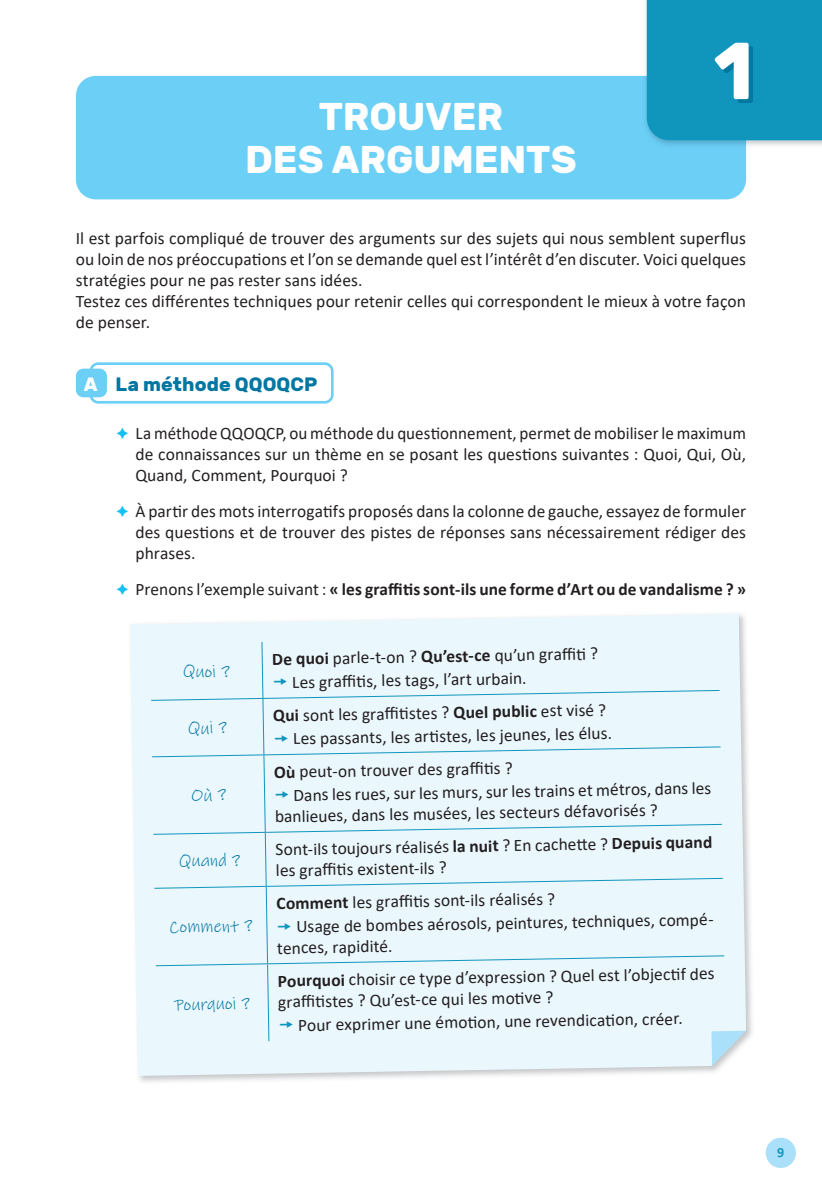
<style>
.page{position:relative;width:822px;height:1194px;background:#fff}
.page>*{position:absolute;margin:0;border:0;box-sizing:border-box;transform-origin:0 0}
.t1{font:700 80.5px "Rubik";color:#fff}
.t2{font:700 38.5px/43.8px "Rubik";letter-spacing:-.005em;color:#fff;text-align:center}
.t3{font:700 19.25px "Rubik";letter-spacing:.005em;color:#0076a3}
.t4{font:17.5px/21px "Calibri";color:#231f20}
.t5{font:700 17.5px "Calibri";letter-spacing:.005em;color:#231f20}
.t6{font:17.5px "Ink Free";color:#0076a3}
.t7{font:700 14px "Calibri";color:#1095bd}
.s1{color:#fff}
.s2{font-weight:400}
.s3{font-weight:700}
</style>
<div class="page">
<div style="left:765px;top:1137px;width:30px;height:30px;background:#aae0f9;border-radius:50%"></div>
<div style="left:76px;top:76px;width:670px;height:123px;background:#6bcff6;border-radius:20px"></div>
<div style="left:76px;top:368px;width:31px;height:29px;background:#6bcff6;border-radius:7px"></div>
<div style="left:89px;top:362px;width:244px;height:41px;border:3px solid #6bcff6;border-radius:7px"></div>
<img style="left:138px;top:700px;width:614px;height:382px">
<svg style="left:130px;top:613px;width:616px;height:462px;fill:#eaf7fd"></svg>
<img style="left:643px;top:0;width:178px;height:148px">
<img style="left:643px;top:76px;width:103px;height:72px">
<div style="left:646px;top:0;width:176px;height:140px;background:#1095bd"></div>
<div style="left:150px;top:641px;width:596px;height:424px;background:#eaf7fd"></div>
<h2 class="t2" style="left:245px;top:95px;width:333px">TROUVER<br>DES ARGUMENTS</h2>
<h1 class="t1" style="left:713px;top:24px;width:42px">1</h1>
<p class="t4" style="left:76px;top:227px;width:671px">Il est parfois compliqué de trouver des arguments sur des sujets qui nous semblent superflus ou loin de nos préoccupations et l’on se demande quel est l’intérêt d’en discuter. Voici quelques stratégies pour ne pas rester sans idées.<br>Testez ces différentes techniques pour retenir celles qui correspondent le mieux à votre façon de penser.</p>
<p class="t3" style="left:84px;top:372px;width:235px"><span class="s1">A</span> La méthode qqOqCP</p>
<p class="t4" style="left:135px;top:422px;width:612px;text-align:justify">La méthode QQOQCP, ou méthode du questionnement, permet de mobiliser le maximum de connaissances sur un thème en se posant les questions suivantes : Quoi, Qui, Où, Quand, Comment, Pourquoi ?</p>
<p class="t4" style="left:135px;top:500px;width:612px;text-align:justify">À partir des mots interrogatifs proposés dans la colonne de gauche, essayez de formuler des questions et de trouver des pistes de réponses sans nécessairement rédiger des phrases.</p>
<p class="t5" style="left:135px;top:576px;width:612px"><span class="s2">Prenons l’exemple suivant :</span> « les graffitis sont-ils une forme d’Art ou de vandalisme ? »</p>
<p class="t6" style="left:183px;top:661px;width:49px;rotate:-1deg">Quoi ?</p>
<p class="t6" style="left:188px;top:718px;width:41px;rotate:-1deg">Qui ?</p>
<p class="t6" style="left:179px;top:850px;width:63px;rotate:-1deg">Quand ?</p>
<p class="t6" style="left:169px;top:916px;width:85px;rotate:-1deg">Comment ?</p>
<p class="t6" style="left:174px;top:994px;width:77px;rotate:-1deg">Pourquoi ?</p>
<p class="t4" style="left:291px;top:646px;width:308px;line-height:23.4px;text-indent:-20px;rotate:-1deg"><span class="s3">De quoi</span> parle-t-on ? <span class="s3">Qu’est-ce</span> qu’un graffi ti ?<br>Les graffi ti s, les tags, l’art urbain.</p>
<p class="t4" style="left:292px;top:703px;width:320px;line-height:23.4px;text-indent:-20px;rotate:-1deg"><span class="s3">Qui</span> sont les graffi ti stes ? <span class="s3">Quel public</span> est visé ?<br>Les passants, les arti stes, les jeunes, les élus.</p>
<p class="t4" style="left:293px;top:759px;width:419px;line-height:23.4px;text-indent:-19px;rotate:-1deg"><span class="s3">Où</span> peut-on trouver des graffi ti s ?<br>Dans les rues, sur les murs, sur les trains et métros, dans les</p>
<p class="t4" style="left:275px;top:805px;width:384px;rotate:-1deg">banlieues, dans les musées, les secteurs défavorisés ?</p>
<p class="t4" style="left:275px;top:838px;width:438px;rotate:-1deg">Sont-ils toujours réalisés <span class="s3">la nuit</span> ? En cachett e ? <span class="s3">Depuis quand </span>les graffi ti s existent-ils ?</p>
<p class="t4" style="left:296px;top:891px;width:431px;line-height:23.4px;text-indent:-20px;rotate:-1deg"><span class="s3">Comment</span> les graffi ti s sont-ils réalisés ?<br>Usage de bombes aérosols, peintures, techniques, compé-</p>
<p class="t4" style="left:277px;top:937px;width:117px;rotate:-1deg">tences, rapidité.</p>
<p class="t4" style="left:277px;top:970px;width:438px;rotate:-1deg"><span class="s3">Pourquoi</span> choisir ce type d’expression ? Quel est l’objecti f des graffi ti stes ? Qu’est-ce qui les moti ve ?</p>
<p class="t4" style="left:298px;top:1014px;width:386px;rotate:-1deg">Pour exprimer une émoti on, une revendicati on, créer.</p>
<p class="t7" style="left:777px;top:1142px;width:9px">9</p>
</div>
